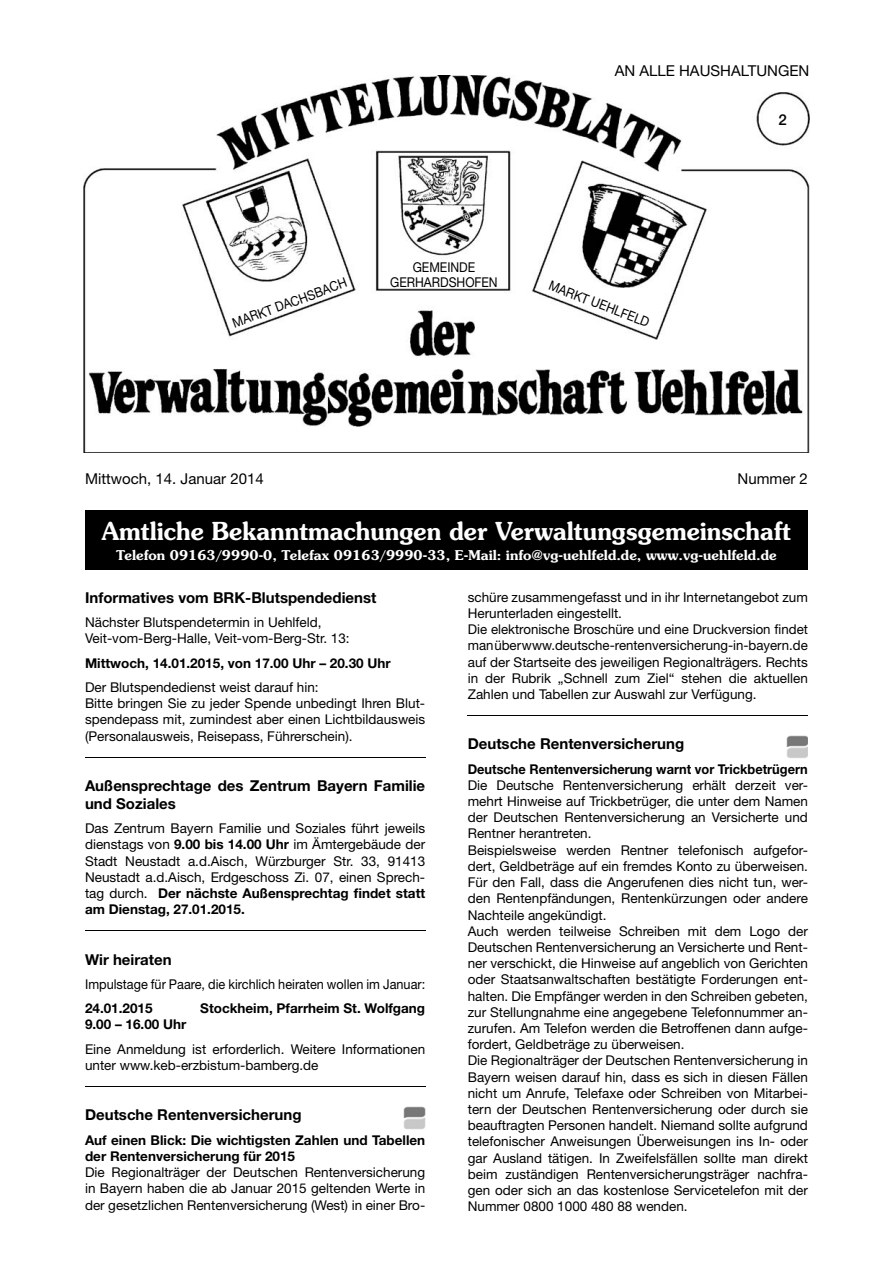
<style>
.page{position:relative;width:893px;height:1263px;background:#fff}
.page>*{position:absolute;margin:0;border:0;box-sizing:border-box;transform-origin:0 0}
.t1{font:600 24.75px "Souvenir";color:#fff;scale:.95 1}
.t2{font:700 15px/18px "Helvetica Neue";color:#000}
.t3{font:15px "Helvetica Neue";color:#000}
.t4{font:500 15px "Helvetica Neue";color:#000}
.t5{font:13.5px/16.2px "Helvetica Neue";color:#000}
.t6{font:700 13.5px/16.2px "Helvetica Neue";color:#000}
.t7{font:600 13.5px "Souvenir";color:#fff}
.t8{font:13.5px "Helvetica Neue";color:#000;scale:.94 1}
.t9{font:13.5px/15px "Helvetica Neue";color:#000;text-align:center;scale:.9 1}
.t10{font:700 13.5px "Helvetica Neue";color:#000;scale:.95 1}
.s1{font-weight:700}
</style>
<div class="page">
<img style="left:84px;top:75px;width:725px;height:378px">
<div style="left:85px;top:510px;width:723px;height:60px;background:#000"></div>
<hr style="left:85px;top:757px;width:340px;height:1px;background:#000">
<hr style="left:85px;top:930px;width:340px;height:1px;background:#000">
<hr style="left:85px;top:1086px;width:340px;height:1px;background:#000">
<img style="left:404px;top:1107px;width:21px;height:22px">
<hr style="left:468px;top:715px;width:340px;height:1px;background:#000">
<img style="left:787px;top:736px;width:21px;height:22px">
<p class="t3" style="left:615px;top:65px;width:196px">AN ALLE HAUSHALTUNGEN</p>
<p class="t9" style="left:390px;top:261px;width:121px">GEMEINDE<br>GERHARDSHOFEN</p>
<p class="t9" style="left:231px;top:317px;width:136px;rotate:-20deg">MARKT DACHSBACH</p>
<p class="t9" style="left:552px;top:279px;width:120px;rotate:21deg">MARKT UEHLFELD</p>
<p class="t4" style="left:779px;top:114px;width:10px">2</p>
<p class="t3" style="left:85px;top:473px;width:180px">Mittwoch, 14. Januar 2014</p>
<p class="t3" style="left:738px;top:473px;width:72px">Nummer 2</p>
<h1 class="t1" style="left:102px;top:521px;width:727px">Amtliche Bekanntmachungen der Verwaltungsgemeinschaft</h1>
<p class="t7" style="left:116px;top:550px;width:662px">Telefon 09163/9990-0, Telefax 09163/9990-33, E-Mail: info@vg-uehlfeld.de, www.vg-uehlfeld.de</p>
<p class="t2" style="left:85px;top:590px;width:293px">Informatives vom BRK-Blutspendedienst</p>
<p class="t5" style="left:85px;top:615px;width:266px">Nächster Blutspendetermin in Uehlfeld,<br>Veit-vom-Berg-Halle, Veit-vom-Berg-Str. 13:</p>
<p class="t6" style="left:85px;top:656px;width:307px">Mittwoch, 14.01.2015, von 17.00 Uhr – 20.30 Uhr</p>
<p class="t5" style="left:85px;top:680px;width:342px">Der Blutspendedienst weist darauf hin:<br>Bitte bringen Sie zu jeder Spende unbedingt Ihren Blut&shy;spendepass mit, zumindest aber einen Lichtbildausweis (Personalausweis, Reisepass, Führerschein).</p>
<p class="t2" style="left:85px;top:778px;width:342px">Außensprechtage des Zentrum Bayern Familie und Soziales</p>
<p class="t5" style="left:85px;top:822px;width:342px;text-align:justify">Das Zentrum Bayern Familie und Soziales führt jeweils dienstags von <span class="s1">9.00 bis 14.00 Uhr</span> im Ämtergebäude der Stadt Neustadt a.d.Aisch, Würzburger Str. 33, 91413<br>Neustadt a.d.Aisch, Erdgeschoss Zi. 07, einen Sprech&shy;tag durch. <span class="s1">Der nächste Außensprechtag findet statt am Dienstag, 27.01.2015.</span></p>
<p class="t2" style="left:85px;top:952px;width:88px">Wir heiraten</p>
<p class="t8" style="left:85px;top:979px;width:363px">Impulstage für Paare, die kirchlich heiraten wollen im Januar:</p>
<p class="t6" style="left:85px;top:1001px;width:69px">24.01.2015</p>
<p class="t6" style="left:200px;top:1001px;width:226px">Stockheim, Pfarrheim St. Wolfgang</p>
<p class="t6" style="left:85px;top:1018px;width:103px">9.00 – 16.00 Uhr</p>
<p class="t5" style="left:85px;top:1042px;width:342px">Eine Anmeldung ist erforderlich. Weitere Informationen unter www.keb-erzbistum-bamberg.de</p>
<p class="t2" style="left:85px;top:1107px;width:218px">Deutsche Rentenversicherung</p>
<p class="t6" style="left:85px;top:1133px;width:342px">Auf einen Blick: Die wichtigsten Zahlen und Tabellen der Rentenversicherung für 2015</p>
<p class="t5" style="left:85px;top:1165px;width:342px;text-align:justify">Die Regionalträger der Deutschen Rentenversicherung in Bayern haben die ab Januar 2015 geltenden Werte in der gesetzlichen Rentenversicherung (West) in einer Bro-</p>
<p class="t5" style="left:468px;top:590px;width:342px">schüre zusammengefasst und in ihr Internetangebot zum Herunterladen eingestellt.<br>Die elektronische Broschüre und eine Druckversion findet man über www.deutsche-rentenversicherung-in-bayern.de auf der Startseite des jeweiligen Regionalträgers. Rechts in der Rubrik „Schnell zum Ziel“ stehen die aktuellen Zahlen und Tabellen zur Auswahl zur Verfügung.</p>
<p class="t2" style="left:468px;top:736px;width:218px">Deutsche Rentenversicherung</p>
<p class="t10" style="left:468px;top:764px;width:360px">Deutsche Rentenversicherung warnt vor Trickbetrügern</p>
<p class="t5" style="left:468px;top:778px;width:342px">Die Deutsche Rentenversicherung erhält derzeit ver&shy;mehrt Hinweise auf Trickbetrüger, die unter dem Namen der Deutschen Rentenversicherung an Versicherte und Rentner herantreten.<br>Beispielsweise werden Rentner telefonisch aufgefor&shy;dert, Geldbeträge auf ein fremdes Konto zu überweisen.<br>Für den Fall, dass die Angerufenen dies nicht tun, wer&shy;den Rentenpfändungen, Rentenkürzungen oder andere Nachteile angekündigt.<br>Auch werden teilweise Schreiben mit dem Logo der Deutschen Rentenversicherung an Versicherte und Rent&shy;ner verschickt, die Hinweise auf angeblich von Gerichten oder Staatsanwaltschaften bestätigte Forderungen ent&shy;halten. Die Empfänger werden in den Schreiben gebeten, zur Stellungnahme eine angegebene Telefonnummer an&shy;zurufen. Am Telefon werden die Betroffenen dann aufge&shy;fordert, Geldbeträge zu überweisen.<br>Die Regionalträger der Deutschen Rentenversicherung in Bayern weisen darauf hin, dass es sich in diesen Fällen nicht um Anrufe, Telefaxe oder Schreiben von Mitarbei&shy;tern der Deutschen Rentenversicherung oder durch sie beauftragten Personen handelt. Niemand sollte aufgrund telefonischer Anweisungen Überweisungen ins In- oder gar Ausland tätigen. In Zweifelsfällen sollte man direkt beim zuständigen Rentenversicherungsträger nachfra&shy;gen oder sich an das kostenlose Servicetelefon mit der Nummer 0800 1000 480 88 wenden.</p>
</div>
